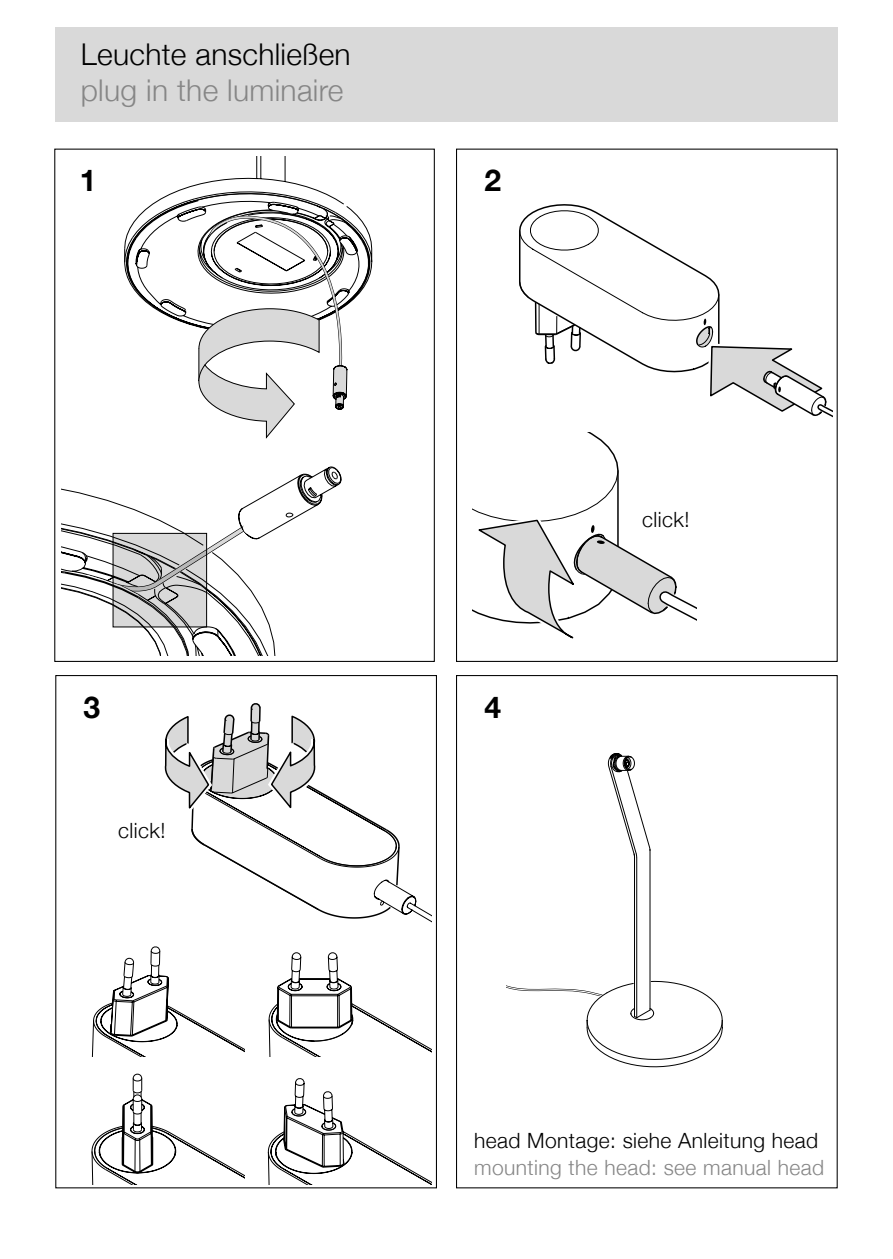
<style>
.page{position:relative;width:893px;height:1259px;background:#fff}
.page>*{position:absolute;margin:0;border:0;box-sizing:border-box;transform-origin:0 0}
.t1{font:300 30px "Helvetica Neue";letter-spacing:.01em;color:#000}
.t2{font:300 30px "Helvetica Neue";letter-spacing:.01em;color:#868686}
.t3{font:700 30px "Helvetica Neue";color:#000}
.t4{font:300 21px "Helvetica Neue";letter-spacing:.02em;color:#000}
.t5{font:300 21px "Helvetica Neue";letter-spacing:.02em;color:#868686}
</style>
<div class="page">
<div style="left:55px;top:27px;width:783px;height:95px;background:#d9d9d9"></div>
<svg style="left:54px;top:212px;width:2px;height:236px"></svg>
<svg style="left:124px;top:156px;width:248px;height:276px"></svg>
<svg style="left:62px;top:432px;width:280px;height:223px"></svg>
<div style="left:243px;top:521px;width:14px;height:13px;background:#fff;border-radius:50%"></div>
<svg style="left:62px;top:521px;width:191px;height:134px"></svg>
<svg style="left:115px;top:535px;width:90px;height:90px;background:#b9b9b9"></svg>
<div style="left:113px;top:533px;width:94px;height:94px;border:1px solid #000"></div>
<svg style="left:473px;top:204px;width:360px;height:435px"></svg>
<svg style="left:164px;top:703px;width:267px;height:219px"></svg>
<svg style="left:91px;top:946px;width:154px;height:110px"></svg>
<svg style="left:91px;top:1073px;width:154px;height:111px"></svg>
<svg style="left:268px;top:952px;width:163px;height:104px"></svg>
<svg style="left:267px;top:1078px;width:164px;height:106px"></svg>
<svg style="left:507px;top:753px;width:216px;height:314px"></svg>
<h1 class="t1" style="left:81px;top:36px;width:271px">Leuchte anschließen</h1>
<h1 class="t2" style="left:81px;top:72px;width:264px">plug in the luminaire</h1>
<h1 class="t3" style="left:80px;top:162px;width:18px">1</h1>
<h1 class="t3" style="left:484px;top:162px;width:18px">2</h1>
<h1 class="t3" style="left:84px;top:688px;width:18px">3</h1>
<h1 class="t3" style="left:484px;top:688px;width:18px">4</h1>
<p class="t4" style="left:118px;top:817px;width:49px">click!</p>
<p class="t4" style="left:642px;top:506px;width:49px">click!</p>
<p class="t4" style="left:474px;top:1128px;width:346px">head Montage: siehe Anleitung head</p>
<p class="t5" style="left:474px;top:1155px;width:351px">mounting the head: see manual head</p>
</div>
